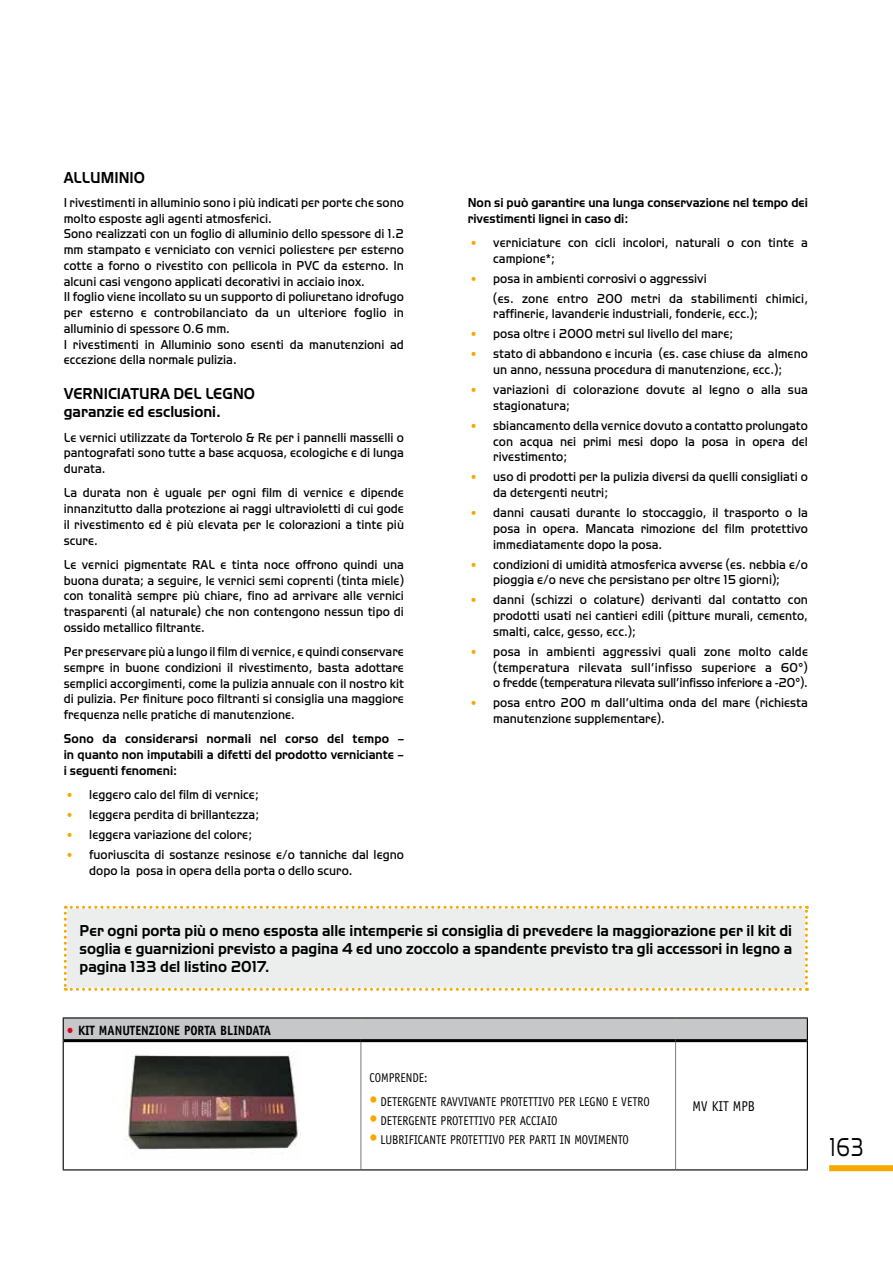
<style>
.page{position:relative;width:893px;height:1263px;background:#fff}
.page>*{position:absolute;margin:0;border:0;box-sizing:border-box;transform-origin:0 0}
.t1{font:27px "Handel Gothic ITC Std";color:#000;scale:.75 1}
.t2{font:700 16.5px/18px "Handel Gothic ITC Std";color:#000;scale:.9 1}
.t3{font:14.25px "Officina Sans";color:#000;scale:.9 1}
.t4{font:500 13.5px/15.8px "Handel Gothic ITC Std";color:#000;text-align:justify;scale:.9 1}
.t5{font:700 13.5px/15.8px "Handel Gothic ITC Std";color:#000;text-align:justify;scale:.9 1}
.t6{font:700 13.5px "Officina Sans";color:#000;scale:.9 1}
.t7{font:12.75px "Officina Sans";color:#000;scale:.9 1}
.s1{font-size:16.5px;color:#f7a800}
.s2{color:#e2001a}
.s3{font-size:18px;color:#f7a800}
</style>
<div class="page">
<div style="left:829px;top:1165px;width:64px;height:6px;background:#f7a800"></div>
<svg style="left:64px;top:906px;width:744px;height:85px;background:#edebe7"></svg>
<svg style="left:64px;top:1042px;width:743px;height:127px"></svg>
<hr style="left:360px;top:1042px;width:1px;height:127px;background:#87888a">
<hr style="left:63px;top:1017px;width:298px;height:1px;background:#000">
<hr style="left:361px;top:1017px;width:315px;height:1px;background:#000">
<hr style="left:676px;top:1017px;width:132px;height:1px;background:#000">
<hr style="left:64px;top:1039px;width:297px;height:3px;background:#000">
<hr style="left:361px;top:1039px;width:315px;height:3px;background:#000">
<hr style="left:675px;top:1042px;width:1px;height:127px;background:#87888a">
<hr style="left:676px;top:1039px;width:131px;height:3px;background:#000">
<svg style="left:63px;top:1018px;width:745px;height:23px;background:#b0b1b2"></svg>
<hr style="left:63px;top:1041px;width:1px;height:128px;background:#000">
<hr style="left:807px;top:1041px;width:1px;height:128px;background:#000">
<hr style="left:63px;top:1169px;width:298px;height:1px;background:#000">
<hr style="left:361px;top:1169px;width:315px;height:1px;background:#000">
<hr style="left:676px;top:1169px;width:132px;height:1px;background:#000">
<img style="left:124px;top:1045px;width:176px;height:116px">
<p class="t2" style="left:64px;top:167px;width:92px">ALLUMINIO</p>
<p class="t4" style="left:64px;top:194px;width:380px;text-align:left">I rivestimenti in alluminio sono i più indicati per porte che sono molto esposte agli agenti atmosferici.<br>Sono realizzati con un foglio di alluminio dello spessore di 1.2 mm stampato e verniciato con vernici poliestere per esterno cotte a forno o rivestito con pellicola in PVC da esterno. In alcuni casi vengono applicati decorativi in acciaio inox.<br>Il foglio viene incollato su un supporto di poliuretano idrofugo per esterno e controbilanciato da un ulteriore foglio in alluminio di spessore 0.6 mm.<br>I rivestimenti in Alluminio sono esenti da manutenzioni ad eccezione della normale pulizia.</p>
<p class="t2" style="left:64px;top:384px;width:214px">VERNICIATURA DEL LEGNO garanzie ed esclusioni.</p>
<p class="t4" style="left:64px;top:429px;width:379px">Le vernici utilizzate da Torterolo &amp; Re per i pannelli masselli o pantografati sono tutte a base acquosa, ecologiche e di lunga durata.</p>
<p class="t4" style="left:64px;top:484px;width:380px">La durata non è uguale per ogni film di vernice e dipende innanzitutto dalla protezione ai raggi ultravioletti di cui gode il rivestimento ed è più elevata per le colorazioni a tinte più scure.</p>
<p class="t4" style="left:64px;top:556px;width:379px">Le vernici pigmentate RAL e tinta noce offrono quindi una buona durata; a seguire, le vernici semi coprenti (tinta miele) con tonalità sempre più chiare, fino ad arrivare alle vernici trasparenti (al naturale) che non contengono nessun tipo di ossido metallico filtrante.</p>
<p class="t4" style="left:64px;top:643px;width:379px">Per preservare più a lungo il film di vernice, e quindi conservare sempre in buone condizioni il rivestimento, basta adottare semplici accorgimenti, come la pulizia annuale con il nostro kit di pulizia. Per finiture poco filtranti si consiglia una maggiore frequenza nelle pratiche di manutenzione.</p>
<p class="t5" style="left:64px;top:730px;width:380px">Sono da considerarsi normali nel corso del tempo – in quanto non imputabili a difetti del prodotto verniciante – i seguenti fenomeni:</p>
<p class="t4" style="left:67px;top:786px;width:215px"><span class="s1">•</span> leggero calo del film di vernice;</p>
<p class="t4" style="left:67px;top:806px;width:215px"><span class="s1">•</span> leggera perdita di brillantezza;</p>
<p class="t4" style="left:67px;top:826px;width:207px"><span class="s1">•</span> leggera variazione del colore;</p>
<p class="t4" style="left:89px;top:846px;width:351px;text-indent:-23px"><span class="s1">•</span> fuoriuscita di sostanze resinose e/o tanniche dal legno dopo la posa in opera della porta o dello scuro.</p>
<p class="t5" style="left:468px;top:194px;width:379px">Non si può garantire una lunga conservazione nel tempo dei rivestimenti lignei in caso di:</p>
<p class="t4" style="left:493px;top:234px;width:351px;text-indent:-23px"><span class="s1">•</span> verniciature con cicli incolori, naturali o con tinte a campione*;</p>
<p class="t4" style="left:493px;top:268px;width:351px;line-height:20px;text-indent:-23px"><span class="s1">•</span> posa in ambienti corrosivi o aggressivi<br>(es. zone entro 200 metri da stabilimenti chimici,</p>
<p class="t4" style="left:493px;top:305px;width:295px">raffinerie, lavanderie industriali, fonderie, ecc.);</p>
<p class="t4" style="left:471px;top:325px;width:293px"><span class="s1">•</span> posa oltre i 2000 metri sul livello del mare;</p>
<p class="t4" style="left:471px;top:345px;width:376px;text-align:center"><span class="s1">•</span> stato di abbandono e incuria (es. case chiuse da almeno un anno, nessuna procedura di manutenzione, ecc.);</p>
<p class="t4" style="left:493px;top:381px;width:351px;text-indent:-23px"><span class="s1">•</span> variazioni di colorazione dovute al legno o alla sua stagionatura;</p>
<p class="t4" style="left:493px;top:417px;width:351px;text-indent:-23px"><span class="s1">•</span> sbiancamento della vernice dovuto a contatto prolungato con acqua nei primi mesi dopo la posa in opera del rivestimento;</p>
<p class="t4" style="left:493px;top:468px;width:351px;text-indent:-23px"><span class="s1">•</span> uso di prodotti per la pulizia diversi da quelli consigliati o da detergenti neutri;</p>
<p class="t4" style="left:493px;top:504px;width:351px;text-indent:-23px"><span class="s1">•</span> danni causati durante lo stoccaggio, il trasporto o la posa in opera. Mancata rimozione del film protettivo immediatamente dopo la posa.</p>
<p class="t4" style="left:471px;top:556px;width:376px;text-align:center"><span class="s1">•</span> condizioni di umidità atmosferica avverse (es. nebbia e/o pioggia e/o neve che persistano per oltre 15 giorni);</p>
<p class="t4" style="left:493px;top:591px;width:351px;text-indent:-23px"><span class="s1">•</span> danni (schizzi o colature) derivanti dal contatto con prodotti usati nei cantieri edili (pitture murali, cemento, smalti, calce, gesso, ecc.);</p>
<p class="t4" style="left:493px;top:643px;width:351px;text-indent:-23px"><span class="s1">•</span> posa in ambienti aggressivi quali zone molto calde (temperatura rilevata sull’infisso superiore a 60°) o fredde (temperatura rilevata sull’infisso inferiore a -20°).</p>
<p class="t4" style="left:493px;top:694px;width:351px;text-indent:-23px"><span class="s1">•</span> posa entro 200 m dall’ultima onda del mare (richiesta manutenzione supplementare).</p>
<p class="t2" style="left:80px;top:920px;width:793px;text-align:justify">Per ogni porta più o meno esposta alle intemperie si consiglia di prevedere la maggiorazione per il kit di soglia e guarnizioni previsto a pagina 4 ed uno zoccolo a spandente previsto tra gli accessori in legno a pagina 133 del listino 2017.</p>
<p class="t6" style="left:67px;top:1021px;width:228px"><span class="s2">●</span> KIT MANUTENZIONE PORTA BLINDATA</p>
<p class="t7" style="left:369px;top:1070px;width:66px">COMPRENDE:</p>
<p class="t7" style="left:369px;top:1094px;width:313px"><span class="s3">•</span> DETERGENTE RAVVIVANTE PROTETTIVO PER LEGNO E VETRO</p>
<p class="t7" style="left:369px;top:1113px;width:211px"><span class="s3">•</span> DETERGENTE PROTETTIVO PER ACCIAIO</p>
<p class="t7" style="left:369px;top:1132px;width:290px"><span class="s3">•</span> LUBRIFICANTE PROTETTIVO PER PARTI IN MOVIMENTO</p>
<p class="t3" style="left:693px;top:1098px;width:71px">MV KIT MPB</p>
<h1 class="t1" style="left:829px;top:1132px;width:48px">163</h1>
</div>
